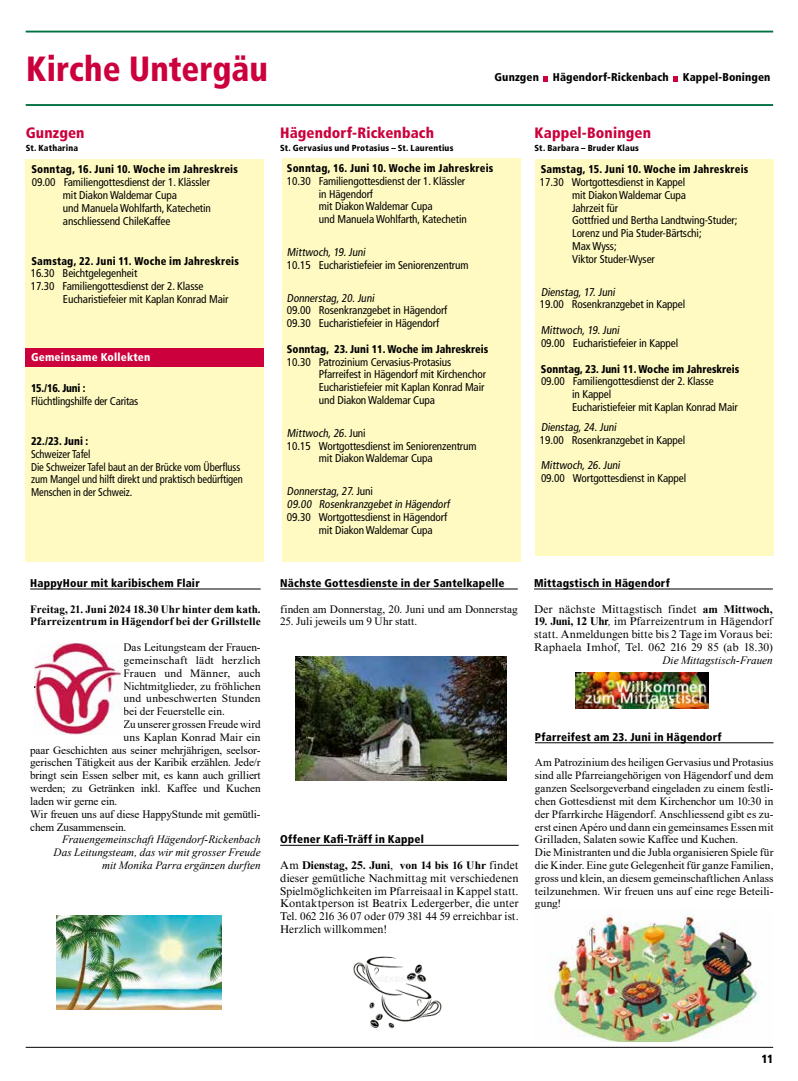
<style>
.page{position:relative;width:798px;height:1081px;background:#fff}
.page>*{position:absolute;margin:0;border:0;box-sizing:border-box;transform-origin:0 0}
.t1{font:900 condensed 35px "Frutiger LT Std";color:#cb003c;scale:.95 1}
.t2{font:900 condensed 15px "Frutiger LT Std";letter-spacing:.005em;color:#cb003c}
.t3{font:900 condensed 11.88px "Frutiger LT Std";color:#000}
.t4{font:condensed 11.25px/12.9px "Frutiger LT Std";letter-spacing:-.01em;color:#000}
.t5{font:11.25px/12.8px "Times New Roman";letter-spacing:-.005em;color:#000}
.t6{font:11.25px/12.9px "Times NRMT Pro";letter-spacing:.005em;color:#000;text-align:justify}
.t7{font:900 condensed 11.25px "Frutiger LT Std";letter-spacing:.015em;color:#000;scale:.94 1}
.t8{font:900 condensed 11.25px "Frutiger LT Std";letter-spacing:.015em;color:#000}
.t9{font:italic 11.25px/12.9px "Times New Roman";color:#000;text-align:right}
.t10{font:condensed 11.25px/12.9px "Frutiger LT Std";letter-spacing:-.01em;color:#000;scale:.94 1}
.t11{font:700 11.25px/12.8px "Times New Roman";letter-spacing:.01em;color:#000}
.t12{font:11.25px "Times New Roman";letter-spacing:.015em;color:#000}
.t13{font:11.25px "Times New Roman";letter-spacing:.02em;color:#000}
.t14{font:900 condensed 11.25px "Frutiger LT Std";letter-spacing:.02em;color:#fff}
.t15{font:900 condensed 8.75px "Frutiger LT Std";letter-spacing:.02em;color:#000}
.s1{font-family:"Times New Roman";font-weight:700}
.s2{font-weight:700}
.s3{font-style:italic}
</style>
<div class="page">
<hr style="left:26px;top:1047px;width:746px;height:1px;background:#000">
<hr style="left:26px;top:104px;width:746px;height:2px;background:#007040">
<hr style="left:26px;top:31px;width:746px;height:2px;background:#007040">
<svg style="left:673px;top:76px;width:5px;height:5px"></svg>
<svg style="left:543px;top:76px;width:5px;height:5px"></svg>
<div style="left:26px;top:160px;width:238px;height:402px;background:#fffac2"></div>
<div style="left:281px;top:158px;width:239px;height:403px;background:#fffac2"></div>
<div style="left:534px;top:159px;width:239px;height:397px;background:#fffac2"></div>
<div style="left:26px;top:348px;width:238px;height:18px;background:#cb003c"></div>
<hr style="left:280px;top:845px;width:238px;height:1px;background:#000">
<hr style="left:534px;top:589px;width:238px;height:1px;background:#000">
<img style="left:575px;top:672px;width:132px;height:36px">
<img style="left:295px;top:656px;width:212px;height:124px">
<hr style="left:280px;top:589px;width:237px;height:1px;background:#000">
<hr style="left:30px;top:589px;width:230px;height:1px;background:#000">
<img style="left:56px;top:915px;width:165px;height:94px">
<img style="left:353px;top:956px;width:89px;height:73px">
<img style="left:35px;top:643px;width:87px;height:91px">
<hr style="left:534px;top:742px;width:239px;height:1px;background:#000">
<img style="left:549px;top:914px;width:210px;height:127px">
<h1 class="t1" style="left:26px;top:48px;width:256px">Kirche Untergäu</h1>
<p class="t8" style="left:494px;top:71px;width:277px">Gunzgen Hägendorf-Rickenbach Kappel-Boningen</p>
<h2 class="t2" style="left:26px;top:124px;width:60px">Gunzgen</h2>
<h2 class="t2" style="left:280px;top:124px;width:155px">Hägendorf-Rickenbach</h2>
<h2 class="t2" style="left:534px;top:124px;width:118px">Kappel-Boningen</h2>
<p class="t15" style="left:26px;top:143px;width:54px">St. Katharina</p>
<p class="t15" style="left:280px;top:143px;width:175px">St. Gervasius und Protasius – St. Laurentius</p>
<p class="t15" style="left:534px;top:143px;width:106px">St. Barbara – Bruder Klaus</p>
<p class="t7" style="left:31px;top:163px;width:221px">Sonntag, 16. Juni 10. Woche im Jahreskreis</p>
<p class="t4" style="left:63px;top:176px;width:149px;text-indent:-31px">09.00 Familiengottesdienst der 1. Klässler mit Diakon Waldemar Cupa<br>und Manuela Wohlfarth, Katechetin anschliessend ChileKaffee</p>
<p class="t7" style="left:31px;top:254px;width:222px">Samstag, 22. Juni 11. Woche im Jahreskreis</p>
<p class="t4" style="left:31px;top:267px;width:108px">16.30 Beichtgelegenheit</p>
<p class="t4" style="left:31px;top:280px;width:174px">17.30 Familiengottesdienst der 2. Klasse</p>
<p class="t4" style="left:63px;top:293px;width:167px">Eucharistiefeier mit Kaplan Konrad Mair</p>
<p class="t7" style="left:287px;top:161px;width:221px">Sonntag, 16. Juni 10. Woche im Jahreskreis</p>
<p class="t4" style="left:319px;top:174px;width:149px;text-indent:-32px">10.30 Familiengottesdienst der 1. Klässler in Hägendorf<br>mit Diakon Waldemar Cupa<br>und Manuela Wohlfarth, Katechetin</p>
<p class="t4" style="left:287px;top:246px;width:183px">Mittwoch,19.Juni<br>10.15 Eucharistiefeier im Seniorenzentrum</p>
<p class="t4" style="left:287px;top:291px;width:162px">Donnerstag,20.Juni<br>09.00 Rosenkranzgebet in Hägendorf<br>09.30 Eucharistiefeier in Hägendorf</p>
<p class="t7" style="left:287px;top:342px;width:216px">Sonntag, 23. Juni 11. Woche im Jahreskreis</p>
<p class="t4" style="left:319px;top:355px;width:169px;text-indent:-32px">10.30 Patrozinium Cervasius-Protasius Pfarreifest in Hägendorf mit Kirchenchor Eucharistiefeier mit Kaplan Konrad Mair und Diakon Waldemar Cupa</p>
<p class="t4" style="left:287px;top:426px;width:80px">Mittwoch,26.Juni</p>
<p class="t4" style="left:287px;top:439px;width:191px">10.15 Wortgottesdienst im Seniorenzentrum</p>
<p class="t4" style="left:319px;top:452px;width:115px">mit Diakon Waldemar Cupa</p>
<p class="t4" style="left:287px;top:485px;width:87px">Donnerstag,27.J u n i</p>
<p class="t4" style="left:287px;top:498px;width:166px">09.00 Rosenkranzgebetin Hägendorf</p>
<p class="t4" style="left:287px;top:510px;width:162px">09.30 Wortgottesdienst in Hägendorf</p>
<p class="t4" style="left:319px;top:523px;width:115px">mit Diakon Waldemar Cupa</p>
<p class="t7" style="left:540px;top:162px;width:222px">Samstag, 15. Juni 10. Woche im Jahreskreis</p>
<p class="t4" style="left:572px;top:176px;width:167px;text-indent:-32px">17.30 Wortgottesdienst in Kappel<br>mit Diakon Waldemar Cupa<br>Jahrzeit für<br>Gottfried und Bertha Landtwing-Studer;<br>Lorenz und Pia Studer-Bärtschi;<br>Max Wyss;<br>Viktor Studer-Wyser</p>
<p class="t4" style="left:539px;top:285px;width:147px">Dienstag,17.Juni<br>19.00 Rosenkranzgebet in Kappel</p>
<p class="t4" style="left:540px;top:324px;width:139px">Mittwoch,19.Juni<br>09.00 Eucharistiefeier in Kappel</p>
<p class="t7" style="left:540px;top:362px;width:213px">Sonntag, 23. Juni 11. Woche im Jahreskreis</p>
<p class="t4" style="left:572px;top:375px;width:167px;text-indent:-31px">09.00 Familiengottesdienst der 2. Klasse<br>in Kappel<br>Eucharistiefeier mit Kaplan Konrad Mair</p>
<p class="t4" style="left:539px;top:421px;width:147px">Dienstag,24.Juni<br>19.00 Rosenkranzgebet in Kappel</p>
<p class="t4" style="left:540px;top:459px;width:147px">Mittwoch,26.Juni<br>09.00 Wortgottesdienst in Kappel</p>
<p class="t14" style="left:31px;top:350px;width:121px">Gemeinsame Kollekten</p>
<p class="t7" style="left:31px;top:382px;width:59px">15./16. Juni :</p>
<p class="t4" style="left:31px;top:395px;width:109px">Flüchtlingshilfe der Caritas</p>
<p class="t7" style="left:31px;top:434px;width:62px">22./23. Juni :</p>
<p class="t10" style="left:31px;top:447px;width:227px">Schweizer Tafel<br>Die Schweizer Tafel baut an der Brücke vom Überfluss zum Mangel und hilft direkt und praktisch bedürftigen Menschen in der Schweiz.</p>
<p class="t8" style="left:30px;top:576px;width:171px">HappyHour mit karibischem Flair</p>
<p class="t11" style="left:30px;top:602px;width:232px">Freitag, 21. Juni 2024 18.30 Uhr hinter dem kath.<br>Pfarreizentrum in Hägendorf bei der Grillstelle</p>
<p class="t5" style="left:123px;top:640px;width:139px">Das Leitungsteam der Frauen-</p>
<p class="t13" style="left:123px;top:652px;width:139px">gemeinschaft lädt herzlich</p>
<p class="t13" style="left:123px;top:665px;width:139px">Frauen und Männer, auch</p>
<p class="t5" style="left:123px;top:679px;width:139px">Nichtmitglieder, zu fröhlichen</p>
<p class="t12" style="left:123px;top:690px;width:139px">und unbeschwerten Stunden</p>
<p class="t5" style="left:123px;top:705px;width:103px">bei der Feuerstelle ein.</p>
<p class="t5" style="left:123px;top:717px;width:139px">Zu unserer grossen Freude wird</p>
<p class="t12" style="left:123px;top:729px;width:139px">uns Kaplan Konrad Mair ein</p>
<p class="t5" style="left:30px;top:743px;width:232px">paar Geschichten aus seiner mehrjährigen, seelsor-</p>
<p class="t5" style="left:30px;top:756px;width:232px">gerischen Tätigkeit aus der Karibik erzählen. Jede/r</p>
<p class="t5" style="left:30px;top:769px;width:232px">bringt sein Essen selber mit, es kann auch grilliert</p>
<p class="t5" style="left:30px;top:781px;width:232px">werden; zu Getränken inkl. Kaffee und Kuchen</p>
<p class="t5" style="left:30px;top:794px;width:89px">laden wir gerne ein.</p>
<p class="t5" style="left:30px;top:807px;width:232px">Wir freuen uns auf diese HappyStunde mit gemütli-</p>
<p class="t5" style="left:30px;top:820px;width:98px">chem Zusammensein.</p>
<p class="t9" style="left:54px;top:833px;width:208px">Frauengemeinschaft Hägendorf-Rickenbach<br>Das Leitungsteam, das wir mit grosser Freude mit Monika Parra ergänzen durften</p>
<p class="t8" style="left:280px;top:576px;width:226px">Nächste Gottesdienste in der Santelkapelle</p>
<p class="t5" style="left:280px;top:602px;width:239px">finden am Donnerstag, 20. Juni und am Donnerstag</p>
<p class="t5" style="left:280px;top:615px;width:138px">25. Juli jeweils um 9 Uhr statt.</p>
<p class="t8" style="left:534px;top:576px;width:137px">Mittagstisch in Hägendorf</p>
<p class="t6" style="left:534px;top:603px;width:240px">Der nächste Mittagstisch findet <span class="s1">am</span> <span class="s2">Mittwoch,</span></p>
<p class="t6" style="left:534px;top:616px;width:240px"><span class="s2">19. Juni, 12 Uhr</span><span class="s3">,</span> im Pfarreizentrum in Hägendorf statt. Anmeldungen bitte bis 2 Tage im Voraus bei:<br>Raphaela Imhof, Tel. 062 216 29 85 (ab 18.30)</p>
<p class="t9" style="left:662px;top:653px;width:112px">Die Mittagstisch-Frauen</p>
<p class="t8" style="left:280px;top:832px;width:145px">Offener Kafi-Träff in Kappel</p>
<p class="t6" style="left:280px;top:859px;width:240px">Am <span class="s2">Dienstag, 25. Juni</span>, <span class="s1">von 14 bis 16 Uhr</span> findet dieser gemütliche Nachmittag mit verschiedenen Spielmöglichkeiten im Pfarreisaal in Kappel statt.<br>Kontaktperson ist Beatrix Ledergerber, die unter Tel. 062 216 36 07 oder 079 381 44 59 erreichbar ist.<br>Herzlich willkommen!</p>
<p class="t8" style="left:534px;top:730px;width:188px">Pfarreifest am 23. Juni in Hägendorf</p>
<p class="t5" style="left:534px;top:756px;width:240px">Am Patrozinium des heiligen Gervasius und Protasius sind alle Pfarreiangehörigen von Hägendorf und dem ganzen Seelsorgeverband eingeladen zu einem festli&shy;chen Gottesdienst mit dem Kirchenchor um 10:30 in der Pfarrkirche Hägendorf. Anschliessend gibt es zu&shy;erst einen Apéro und dann ein gemeinsames Essen mit Grilladen, Salaten sowie Kaffee und Kuchen.<br>Die Ministranten und die Jubla organisieren Spiele für die Kinder. Eine gute Gelegenheit für ganze Familien, gross und klein, an diesem gemeinschaftlichen Anlass teilzunehmen. Wir freuen uns auf eine rege Beteili&shy;gung!</p>
<p class="t3" style="left:761px;top:1052px;width:13px">11</p>
</div>
